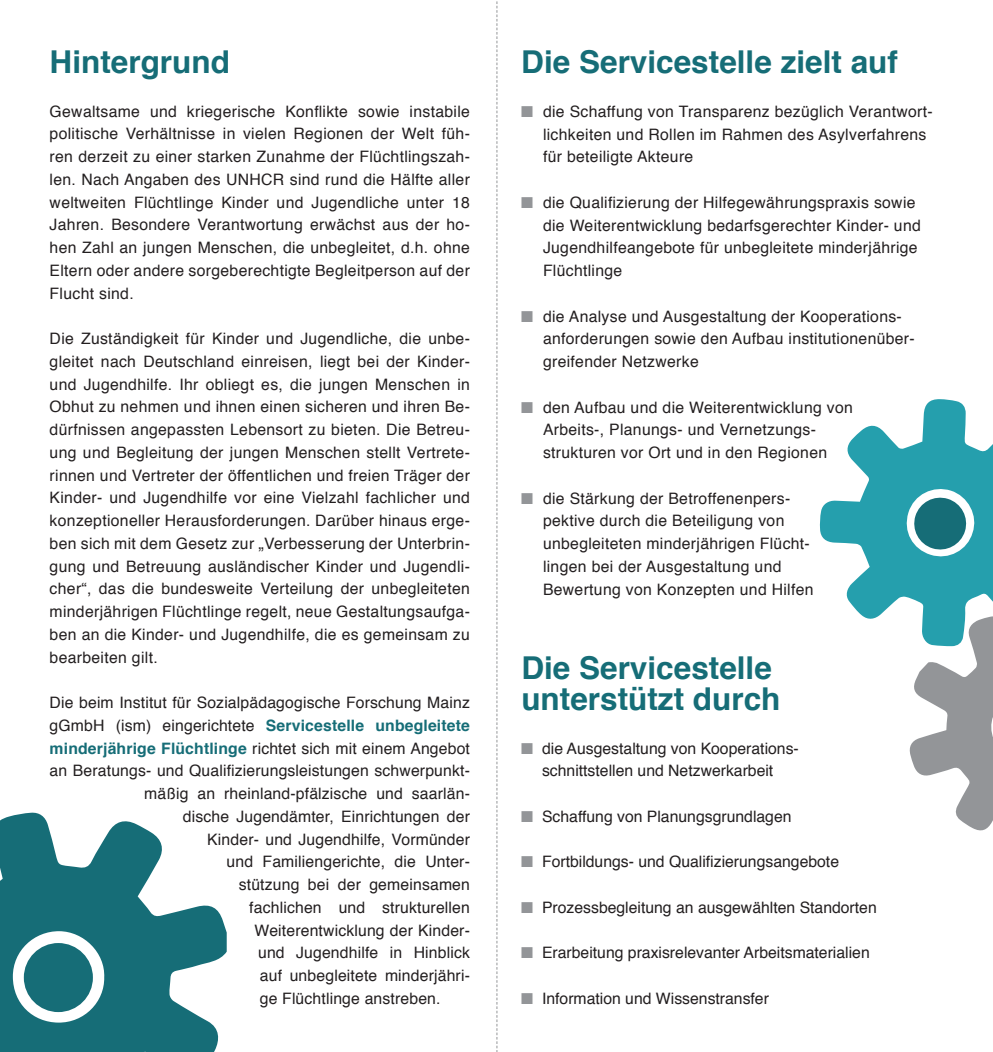
<style>
.page{position:relative;width:993px;height:1052px;background:#fff}
.page>*{position:absolute;margin:0;border:0;box-sizing:border-box;transform-origin:0 0}
.t1{font:700 31.5px/31.5px "Helvetica";color:#166d77}
.t2{font:15.75px/22.8px "Helvetica";letter-spacing:.02em;color:#231f20}
.t3{font:15.75px/22.8px "Helvetica";color:#231f20;text-align:center}
.t4{font:700 15.75px "Helvetica";letter-spacing:.01em;color:#166d77}
.s1{font-weight:400;color:#231f20}
.s2{font-weight:700;color:#166d77}
.s3{color:#939598}
</style>
<div class="page">
<svg style="left:819px;top:399px;width:173px;height:220px;fill:#259fad"></svg>
<svg style="left:907px;top:615px;width:85px;height:216px"></svg>
<svg style="left:910px;top:494px;width:58px;height:58px"></svg>
<svg style="left:0;top:812px;width:227px;height:240px;fill:#166d77"></svg>
<svg style="left:496px;top:1px;width:1px;height:1051px"></svg>
<h1 class="t1" style="left:50px;top:47px;width:182px">Hintergrund</h1>
<p class="t2" style="left:50px;top:100px;width:421px;text-align:justify">Gewaltsame und kriegerische Konflikte sowie instabile politische Verhältnisse in vielen Regionen der Welt füh&shy;ren derzeit zu einer starken Zunahme der Flüchtlingszah&shy;len. Nach Angaben des UNHCR sind rund die Hälfte aller weltweiten Flüchtlinge Kinder und Jugendliche unter 18<br>Jahren. Besondere Verantwortung erwächst aus der ho&shy;hen Zahl an jungen Menschen, die unbegleitet, d.h. ohne Eltern oder andere sorgeberechtigte Begleitperson auf der Flucht sind.</p>
<p class="t2" style="left:50px;top:328px;width:421px;text-align:justify">Die Zuständigkeit für Kinder und Jugendliche, die unbe&shy;gleitet nach Deutschland einreisen, liegt bei der Kinder&shy;und Jugendhilfe. Ihr obliegt es, die jungen Menschen in Obhut zu nehmen und ihnen einen sicheren und ihren Be&shy;dürfnissen angepassten Lebensort zu bieten. Die Betreu&shy;ung und Begleitung der jungen Menschen stellt Vertrete&shy;rinnen und Vertreter der öffentlichen und freien Träger der Kinder- und Jugendhilfe vor eine Vielzahl fachlicher und konzeptioneller Herausforderungen. Darüber hinaus erge&shy;ben sich mit dem Gesetz zur „Verbesserung der Unterbrin&shy;gung und Betreuung ausländischer Kinder und Jugendli&shy;cher“, das die bundesweite Verteilung der unbegleiteten minderjährigen Flüchtlinge regelt, neue Gestaltungsaufga&shy;ben an die Kinder- und Jugendhilfe, die es gemeinsam zu bearbeiten gilt.</p>
<p class="t2" style="left:50px;top:692px;width:421px">Die beim Institut für Sozialpädagogische Forschung Mainz</p>
<p class="t4" style="left:50px;top:712px;width:422px"><span class="s1">gGmbH (ism) eingerichtete</span> Servicestelle unbegleitete</p>
<p class="t2" style="left:50px;top:737px;width:421px"><span class="s2">minderjährige Flüchtlinge</span> richtet sich mit einem Angebot</p>
<p class="t2" style="left:50px;top:760px;width:421px">an Beratungs- und Qualifizierungsleistungen schwerpunkt-</p>
<p class="t2" style="left:144px;top:783px;width:327px">mäßig an rheinland-pfälzische und saarlän-</p>
<p class="t2" style="left:183px;top:805px;width:288px">dische Jugendämter, Einrichtungen der</p>
<p class="t2" style="left:207px;top:828px;width:264px">Kinder- und Jugendhilfe, Vormünder</p>
<p class="t2" style="left:226px;top:851px;width:245px">und Familiengerichte, die Unter-</p>
<p class="t2" style="left:239px;top:873px;width:232px">stützung bei der gemeinsamen</p>
<p class="t2" style="left:249px;top:896px;width:222px">fachlichen und strukturellen</p>
<p class="t2" style="left:254px;top:919px;width:217px">Weiterentwicklung der Kinder-</p>
<p class="t2" style="left:258px;top:942px;width:213px">und Jugendhilfe in Hinblick</p>
<p class="t2" style="left:260px;top:964px;width:211px">auf unbegleitete minderjähri-</p>
<p class="t2" style="left:260px;top:987px;width:182px">ge Flüchtlinge anstreben.</p>
<h1 class="t1" style="left:521px;top:47px;width:378px">Die Servicestelle zielt auf</h1>
<p class="t2" style="left:543px;top:100px;width:391px;text-indent:-22px"><span class="s3">■</span> die Schaffung von Transparenz bezüglich Verantwort&shy;lichkeiten und Rollen im Rahmen des Asylverfahrens für beteiligte Akteure</p>
<p class="t2" style="left:543px;top:191px;width:379px;text-indent:-22px"><span class="s3">■</span> die Qualifizierung der Hilfegewährungspraxis sowie die Weiterentwicklung bedarfsgerechter Kinder- und Jugendhilfeangebote für unbegleitete minderjährige Flüchtlinge</p>
<p class="t2" style="left:543px;top:305px;width:373px;text-indent:-22px"><span class="s3">■</span> die Analyse und Ausgestaltung der Kooperations&shy;anforderungen sowie den Aufbau institutionenüber&shy;greifender Netzwerke</p>
<p class="t2" style="left:543px;top:396px;width:311px;text-indent:-22px"><span class="s3">■</span> den Aufbau und die Weiterentwicklung von<br>Arbeits-, Planungs- und Vernetzungs&shy;strukturen vor Ort und in den Regionen</p>
<p class="t2" style="left:543px;top:487px;width:272px;text-indent:-22px"><span class="s3">■</span> die Stärkung der Betroffenenpers&shy;pektive durch die Beteiligung von unbegleiteten minderjährigen Flücht&shy;lingen bei der Ausgestaltung und Bewertung von Konzepten und Hilfen</p>
<h1 class="t1" style="left:521px;top:652px;width:260px">Die Servicestelle unterstützt durch</h1>
<p class="t3" style="left:521px;top:737px;width:279px"><span class="s3">■</span> die Ausgestaltung von Kooperations&shy;schnittstellen und Netzwerkarbeit</p>
<p class="t3" style="left:521px;top:805px;width:271px"><span class="s3">■</span> Schaffung von Planungsgrundlagen</p>
<p class="t3" style="left:521px;top:851px;width:319px"><span class="s3">■</span> Fortbildungs- und Qualifizierungsangebote</p>
<p class="t3" style="left:521px;top:896px;width:357px"><span class="s3">■</span> Prozessbegleitung an ausgewählten Standorten</p>
<p class="t3" style="left:521px;top:942px;width:350px"><span class="s3">■</span> Erarbeitung praxisrelevanter Arbeitsmaterialien</p>
<p class="t3" style="left:521px;top:987px;width:249px"><span class="s3">■</span> Information und Wissenstransfer</p>
</div>
